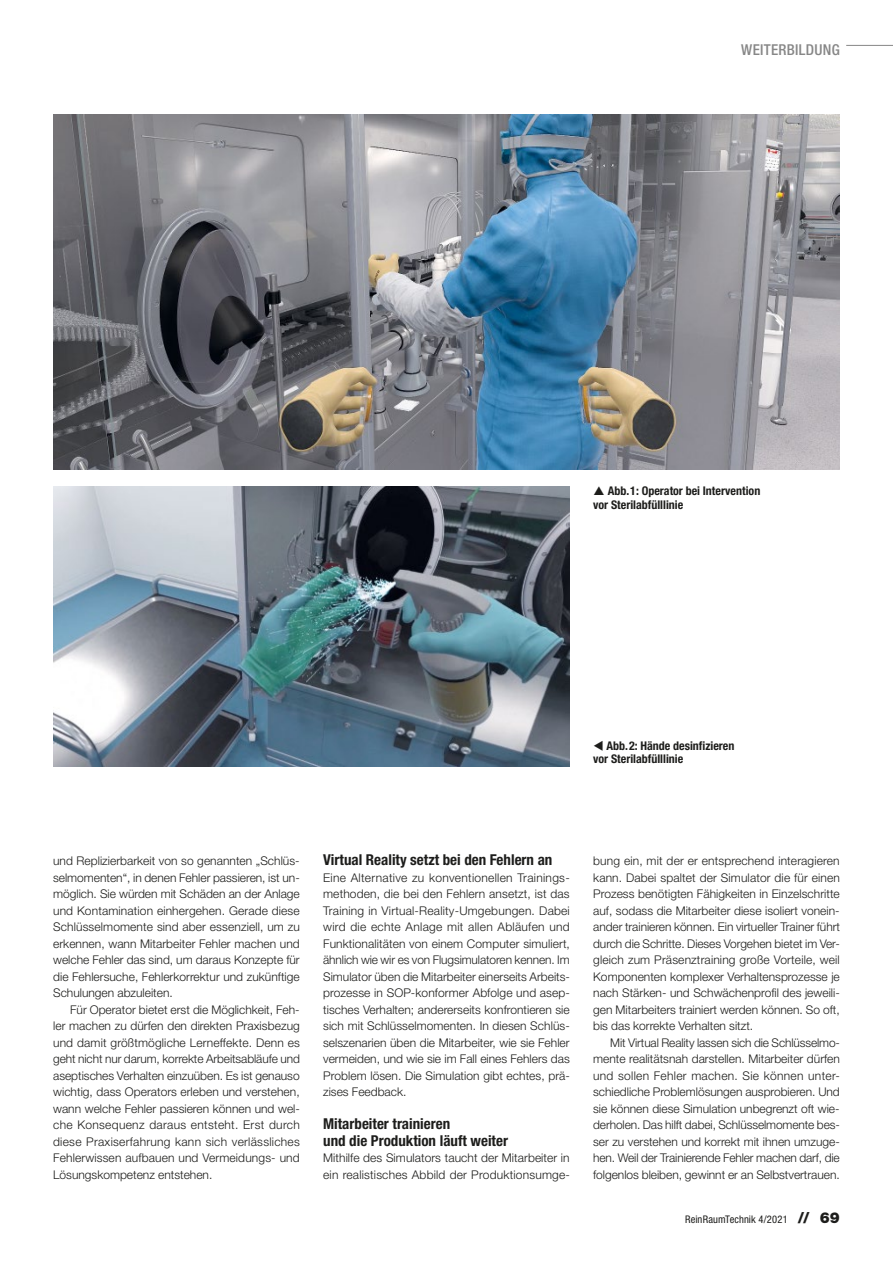
<style>
.page{position:relative;width:893px;height:1263px;background:#fff}
.page>*{position:absolute;margin:0;border:0;box-sizing:border-box;transform-origin:0 0}
.t1{font:700 condensed 15px/16.5px "Helvetica Neue LT Std";color:#1d1d1b}
.t2{font:500 condensed 15px "Helvetica Neue LT Std";letter-spacing:.02em;color:#878787}
.t3{font:300 12px/16.5px "Helvetica Neue LT Std";color:#1d1d1b;text-align:justify}
.t4{font:700 condensed 12px/13.5px "Helvetica Neue LT Std";color:#1d1d1b}
.t5{font:condensed 10.5px "Helvetica Neue LT Std";letter-spacing:.01em;color:#1d1d1b}
.s1{font-weight:900;font-stretch:normal;font-size:15px}
</style>
<div class="page">
<img style="left:53px;top:115px;width:787px;height:354px">
<img style="left:53px;top:487px;width:517px;height:279px">
<hr style="left:846px;top:45px;width:47px;height:1px;background:#878787">
<p class="t2" style="left:741px;top:41px;width:100px">WEITERBILDUNG</p>
<p class="t4" style="left:593px;top:484px;width:169px;text-indent:14px">Abb.1: Operator bei Intervention vor Sterilabfülllinie</p>
<p class="t4" style="left:593px;top:739px;width:143px">▼ Abb.2: Hände desinfizieren vor Sterilabfülllinie</p>
<p class="t3" style="left:53px;top:853px;width:248px">und Replizierbarkeit von so genannten „Schlüs&shy;selmomenten“, in denen Fehler passieren, ist un&shy;möglich. Sie würden mit Schäden an der Anlage und Kontamination einhergehen. Gerade diese Schlüsselmomente sind aber essenziell, um zu erkennen, wann Mitarbeiter Fehler machen und welche Fehler das sind, um daraus Konzepte für die Fehlersuche, Fehlerkorrektur und zukünftige Schulungen abzuleiten.</p>
<p class="t3" style="left:53px;top:1001px;width:248px;text-indent:17px">Für Operator bietet erst die Möglichkeit, Feh&shy;ler machen zu dürfen den direkten Praxisbezug und damit größtmögliche Lerneffekte. Denn es geht nicht nur darum, korrekte Arbeitsabläufe und aseptisches Verhalten einzuüben. Es ist genauso wichtig, dass Operators erleben und verstehen, wann welche Fehler passieren können und wel&shy;che Konsequenz daraus entsteht. Erst durch diese Praxiserfahrung kann sich verlässliches Fehlerwissen aufbauen und Vermeidungs- und Lösungskompetenz entstehen.</p>
<p class="t1" style="left:323px;top:852px;width:231px">Virtual Reality setzt bei den Fehlern an</p>
<p class="t3" style="left:323px;top:869px;width:248px">Eine Alternative zu konventionellen Trainings&shy;methoden, die bei den Fehlern ansetzt, ist das Training in Virtual-Reality-Umgebungen. Dabei wird die echte Anlage mit allen Abläufen und Funktionalitäten von einem Computer simuliert, ähnlich wie wir es von Flugsimulatoren kennen. Im Simulator üben die Mitarbeiter einerseits Arbeits&shy;prozesse in SOP-konformer Abfolge und asep&shy;tisches Verhalten; andererseits konfrontieren sie sich mit Schlüsselmomenten. In diesen Schlüs&shy;selszenarien üben die Mitarbeiter, wie sie Fehler vermeiden, und wie sie im Fall eines Fehlers das Problem lösen. Die Simulation gibt echtes, prä&shy;zises Feedback.</p>
<p class="t1" style="left:323px;top:1116px;width:186px">Mitarbeiter trainieren<br>und die Produktion läuft weiter</p>
<p class="t3" style="left:323px;top:1150px;width:248px">Mithilfe des Simulators taucht der Mitarbeiter in ein realistisches Abbild der Produktionsumge-</p>
<p class="t3" style="left:593px;top:853px;width:248px">bung ein, mit der er entsprechend interagieren kann. Dabei spaltet der Simulator die für einen Prozess benötigten Fähigkeiten in Einzelschritte auf, sodass die Mitarbeiter diese isoliert vonein&shy;ander trainieren können. Ein virtueller Trainer führt durch die Schritte. Dieses Vorgehen bietet im Ver&shy;gleich zum Präsenztraining große Vorteile, weil Komponenten komplexer Verhaltensprozesse je nach Stärken- und Schwächenprofil des jeweili&shy;gen Mitarbeiters trainiert werden können. So oft, bis das korrekte Verhalten sitzt.</p>
<p class="t3" style="left:593px;top:1034px;width:248px;text-indent:17px">Mit Virtual Reality lassen sich die Schlüsselmo&shy;mente realitätsnah darstellen. Mitarbeiter dürfen und sollen Fehler machen. Sie können unter&shy;schiedliche Problemlösungen ausprobieren. Und sie können diese Simulation unbegrenzt oft wie&shy;derholen. Das hilft dabei, Schlüsselmomente bes&shy;ser zu verstehen und korrekt mit ihnen umzuge&shy;hen. Weil der Trainierende Fehler machen darf, die folgenlos bleiben, gewinnt er an Selbstvertrauen.</p>
<p class="t5" style="left:685px;top:1213px;width:156px">ReinRaumTechnik 4/2021 <span class="s1">// 69</span></p>
</div>
